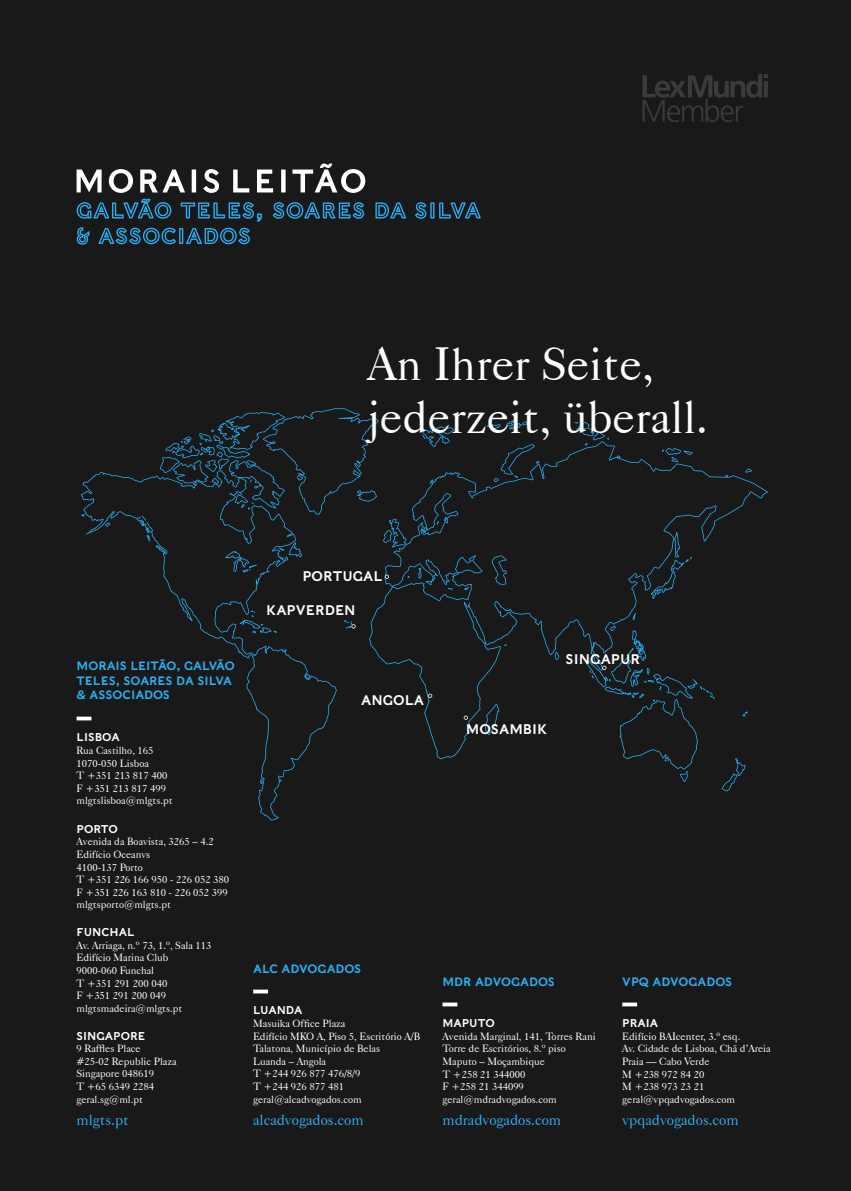
<style>
.page{position:relative;width:851px;height:1191px;background:#fff}
.page>*{position:absolute;margin:0;border:0;box-sizing:border-box;transform-origin:0 0}
.t1{font:46.5px/52.5px "Caslon 540 BT";color:#fff}
.t2{font:15px "Caslon 540 BT";color:#2ab1f5}
.t3{font:13.8px "Caslons Egyptian";color:#fff}
.t4{font:12px/14.4px "Caslons Egyptian";color:#2ab1f5}
.t5{font:11.25px "Caslons Egyptian";color:#fff}
.t6{font:10.5px/12.6px "Caslon 540 BT";color:#fff}
</style>
<div class="page">
<div style="left:0;top:0;width:850px;height:1191px;background:#191919"></div>
<svg style="left:77px;top:169px;width:25px;height:23px"></svg>
<svg style="left:109px;top:169px;width:24px;height:24px"></svg>
<svg style="left:140px;top:169px;width:45px;height:23px"></svg>
<hr style="left:192px;top:169px;width:4px;height:23px;background:#fff">
<svg style="left:203px;top:169px;width:16px;height:24px"></svg>
<svg style="left:233px;top:169px;width:16px;height:23px"></svg>
<svg style="left:257px;top:169px;width:16px;height:23px"></svg>
<svg style="left:281px;top:169px;width:4px;height:23px"></svg>
<svg style="left:292px;top:163px;width:73px;height:30px"></svg>
<svg style="left:77px;top:199px;width:94px;height:20px"></svg>
<svg style="left:181px;top:202px;width:81px;height:19px"></svg>
<svg style="left:273px;top:202px;width:91px;height:17px"></svg>
<svg style="left:375px;top:202px;width:31px;height:16px"></svg>
<svg style="left:430px;top:202px;width:4px;height:16px"></svg>
<svg style="left:415px;top:202px;width:18px;height:17px"></svg>
<svg style="left:439px;top:202px;width:41px;height:16px"></svg>
<svg style="left:98px;top:228px;width:152px;height:16px"></svg>
<svg style="left:77px;top:227px;width:12px;height:18px"></svg>
<svg style="left:77px;top:716px;width:4px;height:4px"></svg>
<svg style="left:253px;top:989px;width:15px;height:4px"></svg>
<svg style="left:622px;top:1002px;width:15px;height:4px"></svg>
<svg style="left:442px;top:1002px;width:15px;height:4px"></svg>
<svg style="left:642px;top:74px;width:125px;height:48px"></svg>
<svg style="left:81px;top:408px;width:686px;height:412px"></svg>
<svg style="left:384px;top:574px;width:5px;height:5px"></svg>
<svg style="left:344px;top:620px;width:11px;height:8px"></svg>
<svg style="left:463px;top:715px;width:5px;height:5px"></svg>
<svg style="left:428px;top:693px;width:4px;height:5px"></svg>
<svg style="left:602px;top:665px;width:4px;height:5px"></svg>
<h1 class="t1" style="left:368px;top:337px;width:341px">An Ihrer Seite, jederzeit, überall.</h1>
<p class="t4" style="left:77px;top:658px;width:160px">MORAIS LEITÃO, GALVÃO<br>TELES, SOARES DA SILVA &amp; ASSOCIADOS</p>
<p class="t5" style="left:77px;top:730px;width:45px">LISBOA</p>
<p class="t6" style="left:77px;top:744px;width:98px">Rua Castilho, 165<br>1070-050 Lisboa<br>T +351 213 817 400<br>F +351 213 817 499 mlgtslisboa@mlgts.pt</p>
<p class="t5" style="left:77px;top:821px;width:43px">PORTO</p>
<p class="t6" style="left:77px;top:835px;width:154px">Avenida da Boavista, 3265 – 4.2<br>Edifício Oceanvs<br>4100-137 Porto<br>T +351 226 166 950 - 226 052 380<br>F +351 226 163 810 - 226 052 399 mlgtsporto@mlgts.pt</p>
<p class="t5" style="left:77px;top:925px;width:59px">FUNCHAL</p>
<p class="t6" style="left:77px;top:938px;width:136px">Av. Arriaga, n.º 73, 1.º, Sala 113<br>Edifício Marina Club<br>9000-060 Funchal<br>T +351 291 200 040<br>F +351 291 200 049 mlgtsmadeira@mlgts.pt</p>
<p class="t5" style="left:76px;top:1028px;width:70px">SINGAPORE</p>
<p class="t6" style="left:76px;top:1042px;width:102px">9 Raffles Place<br>#25-02 Republic Plaza<br>Singapore 048619<br>T +65 6349 2284 geral.sg@ml.pt</p>
<h2 class="t2" style="left:77px;top:1110px;width:54px">mlgts.pt</h2>
<h3 class="t3" style="left:302px;top:567px;width:82px">PORTUGAL</h3>
<h3 class="t3" style="left:266px;top:601px;width:91px">KAPVERDEN</h3>
<h3 class="t3" style="left:361px;top:691px;width:65px">ANGOLA</h3>
<h3 class="t3" style="left:565px;top:650px;width:76px">SINGAPUR</h3>
<h3 class="t3" style="left:466px;top:720px;width:83px">MOSAMBIK</h3>
<p class="t4" style="left:253px;top:961px;width:110px">ALC ADVOGADOS</p>
<p class="t5" style="left:253px;top:1003px;width:51px">LUANDA</p>
<p class="t6" style="left:253px;top:1017px;width:168px">Masuika Office Plaza<br>Edifício MKO A, Piso 5, Escritório A/B<br>Talatona, Município de Belas<br>Luanda – Angola<br>T +244 926 877 476/8/9<br>T +244 926 877 481 geral@alcadvogados.com</p>
<h2 class="t2" style="left:253px;top:1110px;width:112px">alcadvogados.com</h2>
<p class="t4" style="left:442px;top:974px;width:114px">MDR ADVOGADOS</p>
<p class="t5" style="left:442px;top:1015px;width:54px">MAPUTO</p>
<p class="t6" style="left:442px;top:1029px;width:155px">Avenida Marginal, 141, Torres Rani<br>Torre de Escritórios, 8.º piso<br>Maputo – Moçambique<br>T +258 21 344000<br>F +258 21 344099 geral@mdradvogados.com</p>
<h2 class="t2" style="left:442px;top:1110px;width:120px">mdradvogados.com</h2>
<p class="t4" style="left:622px;top:974px;width:112px">VPQ ADVOGADOS</p>
<p class="t5" style="left:622px;top:1015px;width:37px">PRAIA</p>
<p class="t6" style="left:622px;top:1029px;width:150px">Edifício BAIcenter, 3.º esq.<br>Av. Cidade de Lisboa, Chã d’Areia<br>Praia — Cabo Verde<br>M +238 972 84 20<br>M +238 973 23 21 geral@vpqadvogados.com</p>
<h2 class="t2" style="left:622px;top:1110px;width:118px">vpqadvogados.com</h2>
</div>
